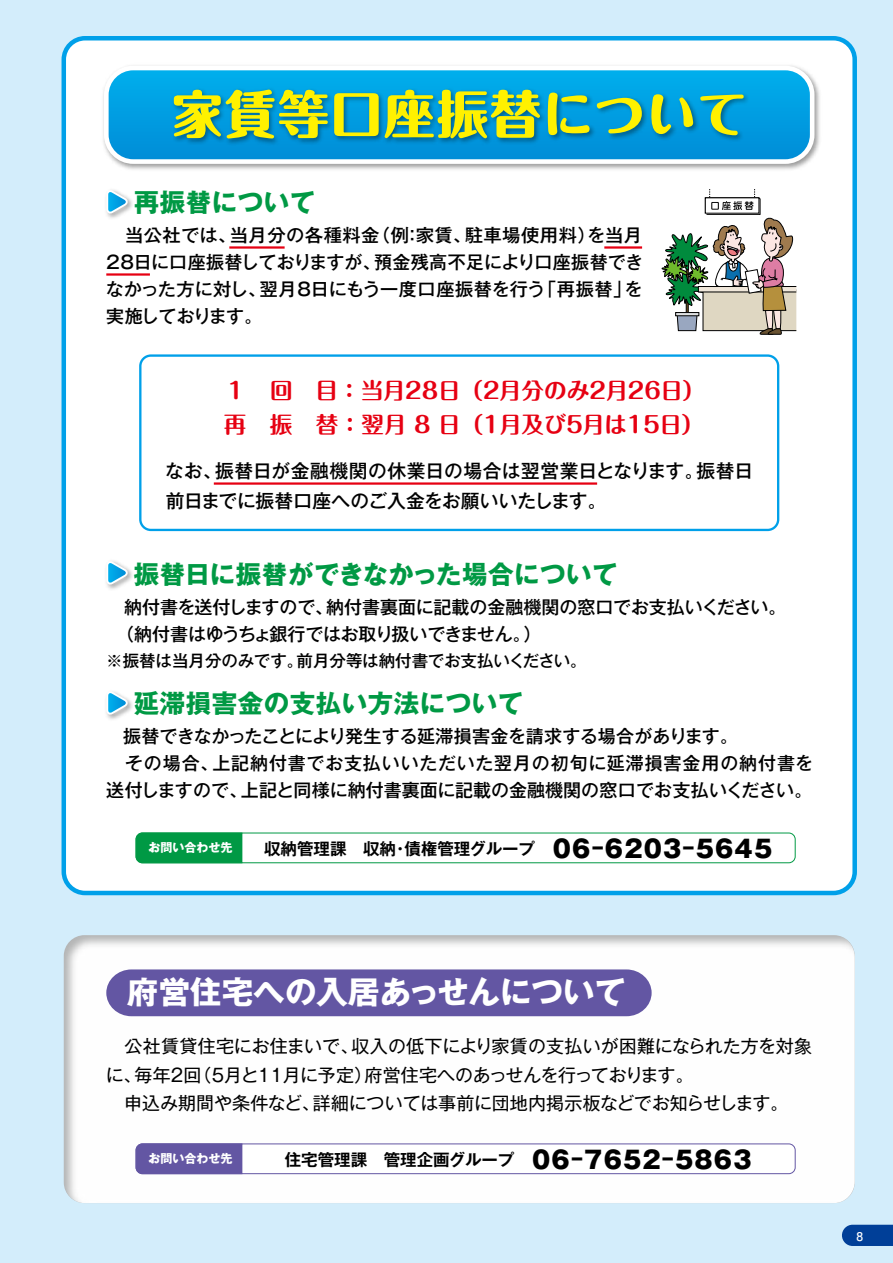
<style>
.page{position:relative;width:893px;height:1263px;background:#d3edfb}
.page>*{position:absolute;margin:0;border:0;box-sizing:border-box;transform-origin:0 0}
.t1{font:800 51px "Maru Fo Pro";letter-spacing:.04em;color:#fff100}
.t2{font:700 31.5px "Gothic MB101 Pr 6 N";color:#fff}
.t3{font:700 25.5px "Gothic MB101 Pr 6 N";letter-spacing:.02em;color:#094}
.t4{font:700 22.5px/34.5px "Maru Fo Pro";letter-spacing:-.145em;color:#e60012}
.t5{font:500 18.75px/30px "Gothic MB101 Pr 6 N";color:#000}
.t6{font:500 18px/27px "Gothic MB101 Pr 6 N";color:#000;text-align:justify}
.t7{font:18px/28.5px "Gothic MB101 Pr 6 N";color:#000}
.t8{font:500 18px "Gothic MB101 Pr 6 N";letter-spacing:.05em;color:#000}
.t9{font:500 18px "Gothic MB101 Pr 6 N";letter-spacing:-.025em;color:#000}
.t10{font:700 16.5px "Gothic MB101 Pr 6 N De";color:#000}
.t11{font:500 16.5px "Gothic MB101 Pr 6 N";letter-spacing:-.005em;color:#000}
.t12{font:700 12px "Gothic MB101 Pr 6 N";color:#fff}
.t13{font:700 12px "Futo Go B101 Pr 6 N";color:#fff}
.s1{font-family:"Gothic MB101 Pr 6 N";font-weight:800;font-size:24px}
</style>
<div class="page">
<img style="left:64px;top:935px;width:791px;height:268px">
<hr style="left:0;top:0;width:1px;height:1263px;background:#fdeff5">
<svg style="left:842px;top:1225px;width:51px;height:21px"></svg>
<div style="left:64px;top:38px;width:791px;height:855px;background:#fff;border-radius:21px"></div>
<div style="left:62px;top:36px;width:795px;height:859px;border:4px solid #00a0e9;border-radius:21px"></div>
<img style="left:103px;top:65px;width:717px;height:105px">
<svg style="left:106px;top:68px;width:706px;height:94px;background:#07a2e3"></svg>
<div style="left:104px;top:66px;width:710px;height:98px;border:5px solid #fff;border-radius:27px"></div>
<div style="left:136px;top:1144px;width:659px;height:30px;background:#fff;border-radius:6px"></div>
<div style="left:136px;top:1143px;width:660px;height:31px;border:1px solid #6356a3;border-radius:6px"></div>
<div style="left:135px;top:1143px;width:108px;height:31px;background:#6356a3"></div>
<div style="left:106px;top:969px;width:546px;height:47px;background:#6356a3"></div>
<img style="left:168px;top:84px;width:589px;height:68px">
<img style="left:109px;top:190px;width:24px;height:28px">
<svg style="left:106px;top:191px;width:25px;height:26px"></svg>
<div style="left:136px;top:833px;width:660px;height:30px;border:1px solid #094;border-radius:6px"></div>
<div style="left:135px;top:832px;width:108px;height:31px;background:#094"></div>
<img style="left:109px;top:702px;width:24px;height:18px">
<svg style="left:106px;top:692px;width:25px;height:26px"></svg>
<img style="left:109px;top:561px;width:24px;height:28px">
<svg style="left:106px;top:562px;width:25px;height:26px"></svg>
<div style="left:139px;top:354px;width:640px;height:177px;border:2px solid #00a0e9;border-radius:11px"></div>
<hr style="left:214px;top:482px;width:383px;height:3px;background:#e60012">
<hr style="left:229px;top:246px;width:56px;height:3px;background:#e60012">
<hr style="left:604px;top:246px;width:38px;height:3px;background:#e60012">
<hr style="left:106px;top:273px;width:44px;height:3px;background:#e60012">
<div style="left:703px;top:290px;width:94px;height:41px;background:#dfd7c2"></div>
<svg style="left:793px;top:286px;width:4px;height:6px"></svg>
<svg style="left:661px;top:190px;width:132px;height:145px"></svg>
<h1 class="t1" style="left:172px;top:73px;width:577px">家賃等口座振替について</h1>
<h3 class="t3" style="left:134px;top:181px;width:183px">再振替について</h3>
<p class="t6" style="left:106px;top:221px;width:539px">　当公社では、当月分の各種料金（例：家賃、駐車場使用料）を当月28日に口座振替しておりますが、預金残高不足により口座振替できなかった方に対し、翌月８日にもう一度口座振替を行う「再振替」を実施しております。</p>
<p class="t4" style="left:224px;top:370px;width:483px">１ 回　目：当月２８日（２月分のみ２月２６日）再　振　替：翌月 ８ 日（１月及び５月は１５日）</p>
<p class="t5" style="left:165px;top:454px;width:589px">なお、振替日が金融機関の休業日の場合は翌営業日となります。振替日前日までに振替口座へのご入金をお願いいたします。</p>
<h3 class="t3" style="left:134px;top:553px;width:485px">振替日に振替ができなかった場合について</h3>
<p class="t6" style="left:106px;top:593px;width:682px">　納付書を送付しますので、納付書裏面に記載の金融機関の窓口でお支払いください。　（納付書はゆうちょ銀行ではお取り扱いできません。）</p>
<p class="t11" style="left:106px;top:647px;width:482px">※振替は当月分のみです。前月分等は納付書でお支払いください。</p>
<h3 class="t3" style="left:134px;top:682px;width:391px">延滞損害金の支払い方法について</h3>
<p class="t9" style="left:123px;top:721px;width:617px">振替できなかったことにより発生する延滞損害金を請求する場合があります。</p>
<p class="t8" style="left:125px;top:748px;width:690px">その場合、上記納付書でお支払いいただいた翌月の初旬に延滞損害金用の納付書を</p>
<p class="t6" style="left:106px;top:775px;width:708px">送付しますので、上記と同様に納付書裏面に記載の金融機関の窓口でお支払いください。</p>
<p class="t12" style="left:148px;top:837px;width:85px">お問い合わせ先</p>
<p class="t10" style="left:264px;top:835px;width:510px">収納管理課　収納･債権管理グループ <span class="s1">06‒6203‒5645</span></p>
<h2 class="t2" style="left:127px;top:966px;width:500px">府営住宅への入居あっせんについて</h2>
<p class="t7" style="left:106px;top:1031px;width:708px;text-indent:19px">公社賃貸住宅にお住まいで、収入の低下により家賃の支払いが困難になられた方を対象に、毎年2回（5月と11月に予定）府営住宅へのあっせんを行っております。<br>　申込み期間や条件など、詳細については事前に団地内掲示板などでお知らせします。</p>
<p class="t12" style="left:148px;top:1148px;width:85px">お問い合わせ先</p>
<p class="t10" style="left:285px;top:1146px;width:468px">住宅管理課　管理企画グループ <span class="s1">06‒7652‒5863</span></p>
<p class="t13" style="left:856px;top:1226px;width:8px">8</p>
</div>
